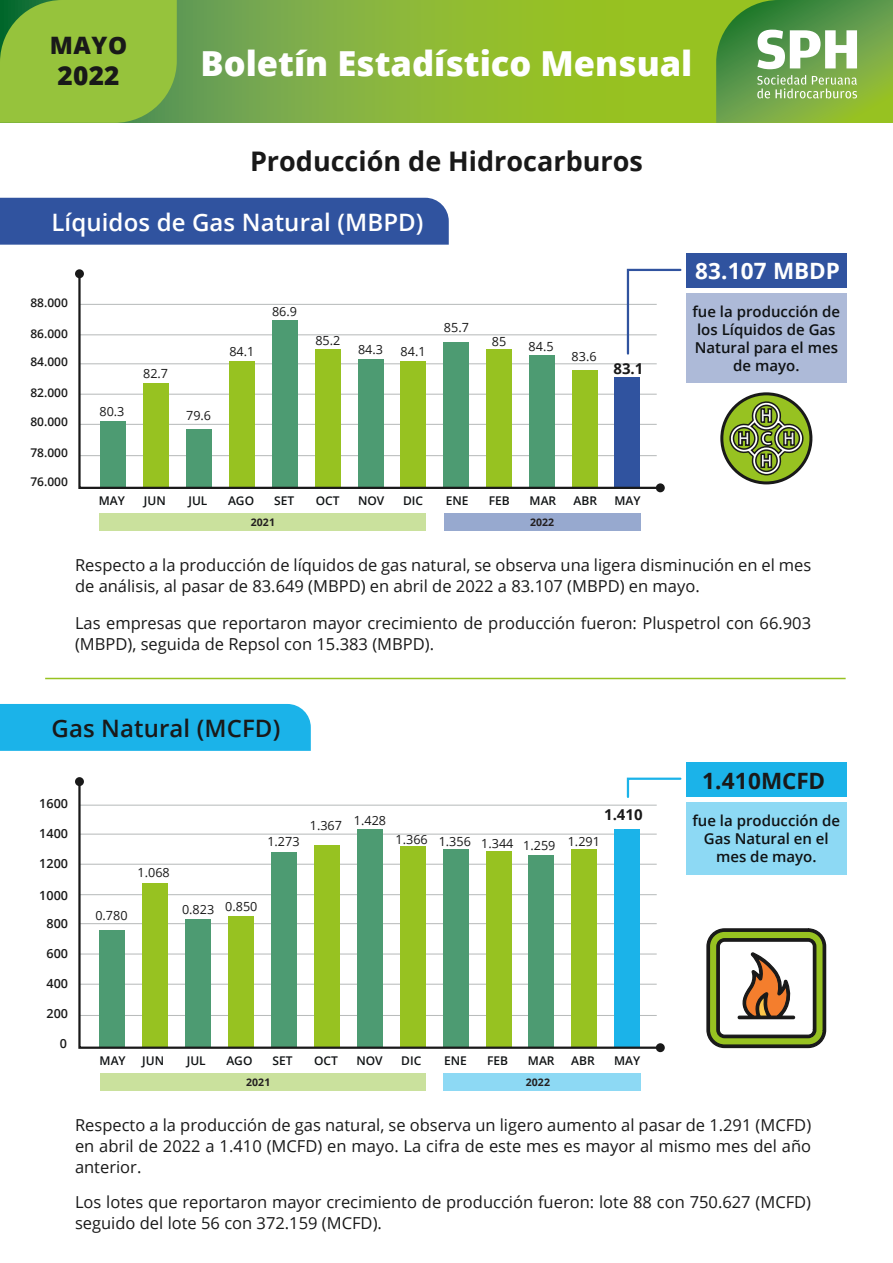
<style>
.page{position:relative;width:893px;height:1263px;background:#fff}
.page>*{position:absolute;margin:0;border:0;box-sizing:border-box;transform-origin:0 0}
.t1{font:800 34.5px "Open Sans";color:#fff}
.t2{font:700 27px "Open Sans";color:#191919}
.t3{font:800 26.25px "Open Sans";color:#191919}
.t4{font:600 24px "Open Sans";letter-spacing:.005em;color:#fff}
.t5{font:600 24px "Open Sans";letter-spacing:.005em;color:#191919}
.t6{font:800 24px "Open Sans";color:#191919}
.t7{font:700 22.5px "Open Sans";letter-spacing:.005em;color:#fff}
.t8{font:700 22.5px "Open Sans";letter-spacing:.005em;color:#191919}
.t9{font:16.5px/21px "Open Sans";color:#191919}
.t10{font:600 15px/18px "Open Sans";color:#0f1214;text-align:center}
.t11{font:700 15px "Open Sans";color:#191919}
.t12{font:12.6px "Open Sans";color:#191919}
.t13{font:600 12.6px "Open Sans";color:#191919}
.t14{font:600 12px "Open Sans";color:#0f1214}
.t15{font:600 12px "Open Sans";color:#191919}
.t16{font:700 10.5px "Open Sans";letter-spacing:.005em;color:#231f20}
</style>
<div class="page">
<div style="left:686px;top:293px;width:161px;height:89px;background:#adbad8"></div>
<div style="left:686px;top:254px;width:161px;height:34px;background:#30539f"></div>
<div style="left:0;top:198px;width:449px;height:47px;background:#30539f"></div>
<svg style="left:177px;top:0;width:539px;height:123px;background:#89b636"></svg>
<svg style="left:0;top:0;width:177px;height:123px;background:#8dbd3c"></svg>
<hr style="left:45px;top:678px;width:801px;height:1px;background:#97c221">
<svg style="left:716px;top:0;width:177px;height:123px;background:#7cad5a"></svg>
<div style="left:0;top:704px;width:311px;height:47px;background:#1bb3e9"></div>
<svg style="left:78px;top:276px;width:579px;height:213px"></svg>
<div style="left:75px;top:269px;width:9px;height:9px;background:#191919;border-radius:50%"></div>
<div style="left:656px;top:483px;width:9px;height:9px;background:#191919;border-radius:50%"></div>
<div style="left:100px;top:514px;width:326px;height:17px;background:#cae19d"></div>
<div style="left:444px;top:514px;width:197px;height:17px;background:#97a9cf"></div>
<div style="left:100px;top:1073px;width:326px;height:18px;background:#cae19d"></div>
<div style="left:443px;top:1073px;width:198px;height:18px;background:#8dd9f4"></div>
<svg style="left:626px;top:268px;width:56px;height:88px"></svg>
<div style="left:686px;top:802px;width:161px;height:73px;background:#8dd9f4"></div>
<div style="left:686px;top:762px;width:161px;height:35px;background:#1bb3e9"></div>
<svg style="left:78px;top:784px;width:579px;height:265px"></svg>
<div style="left:75px;top:777px;width:9px;height:9px;background:#191919;border-radius:50%"></div>
<div style="left:656px;top:1043px;width:9px;height:9px;background:#191919;border-radius:50%"></div>
<svg style="left:626px;top:777px;width:56px;height:22px"></svg>
<svg style="left:706px;top:928px;width:121px;height:121px"></svg>
<svg style="left:720px;top:392px;width:92px;height:92px"></svg>
<svg style="left:727px;top:398px;width:78px;height:78px;background:#869c49"></svg>
<h3 class="t6" style="left:50px;top:27px;width:79px">MAYO</h3>
<h3 class="t3" style="left:58px;top:56px;width:64px">2022</h3>
<h1 class="t1" style="left:200px;top:37px;width:493px">Boletín Estadístico Mensual</h1>
<h2 class="t2" style="left:250px;top:142px;width:394px">Producción de Hidrocarburos</h2>
<h3 class="t4" style="left:51px;top:205px;width:374px">Líquidos de Gas Natural (MBPD)</h3>
<p class="t15" style="left:30px;top:294px;width:39px">88.000</p>
<p class="t15" style="left:30px;top:326px;width:39px">86.000</p>
<p class="t15" style="left:30px;top:354px;width:39px">84.000</p>
<p class="t15" style="left:30px;top:384px;width:39px">82.000</p>
<p class="t15" style="left:30px;top:414px;width:39px">80.000</p>
<p class="t15" style="left:30px;top:444px;width:39px">78.000</p>
<p class="t15" style="left:30px;top:474px;width:39px">76.000</p>
<p class="t12" style="left:99px;top:402px;width:26px">80.3</p>
<p class="t12" style="left:143px;top:364px;width:26px">82.7</p>
<p class="t12" style="left:186px;top:407px;width:26px">79.6</p>
<p class="t12" style="left:272px;top:302px;width:26px">86.9</p>
<p class="t12" style="left:315px;top:332px;width:26px">85.2</p>
<p class="t12" style="left:358px;top:341px;width:26px">84.3</p>
<p class="t12" style="left:229px;top:342px;width:26px">84.1</p>
<p class="t12" style="left:401px;top:342px;width:26px">84.1</p>
<p class="t12" style="left:444px;top:318px;width:26px">85.7</p>
<p class="t12" style="left:492px;top:332px;width:16px">85</p>
<p class="t12" style="left:529px;top:337px;width:26px">84.5</p>
<p class="t12" style="left:572px;top:348px;width:26px">83.6</p>
<p class="t11" style="left:613px;top:358px;width:31px">83.1</p>
<p class="t14" style="left:99px;top:493px;width:28px">MAY</p>
<p class="t14" style="left:144px;top:493px;width:23px">JUN</p>
<p class="t14" style="left:188px;top:493px;width:20px">JUL</p>
<p class="t14" style="left:228px;top:493px;width:28px">AGO</p>
<p class="t14" style="left:274px;top:493px;width:22px">SET</p>
<p class="t14" style="left:316px;top:493px;width:25px">OCT</p>
<p class="t14" style="left:358px;top:493px;width:28px">NOV</p>
<p class="t14" style="left:403px;top:493px;width:22px">DIC</p>
<p class="t14" style="left:446px;top:493px;width:24px">ENE</p>
<p class="t14" style="left:489px;top:493px;width:22px">FEB</p>
<p class="t14" style="left:530px;top:493px;width:28px">MAR</p>
<p class="t14" style="left:574px;top:493px;width:25px">ABR</p>
<p class="t14" style="left:614px;top:493px;width:28px">MAY</p>
<p class="t16" style="left:251px;top:515px;width:26px">2021</p>
<p class="t16" style="left:530px;top:515px;width:26px">2022</p>
<h3 class="t7" style="left:695px;top:255px;width:146px">83.107 MBDP</h3>
<p class="t10" style="left:692px;top:302px;width:149px">fue la producción de los Líquidos de Gas<br>Natural para el mes de mayo.</p>
<p class="t9" style="left:75px;top:554px;width:738px">Respecto a la producción de líquidos de gas natural, se observa una ligera disminución en el mes de análisis, al pasar de 83.649 (MBPD) en abril de 2022 a 83.107 (MBPD) en mayo.</p>
<p class="t9" style="left:75px;top:612px;width:738px">Las empresas que reportaron mayor crecimiento de producción fueron: Pluspetrol con 66.903 (MBPD), seguida de Repsol con 15.383 (MBPD).</p>
<h3 class="t5" style="left:51px;top:711px;width:230px">Gas Natural (MCFD)</h3>
<p class="t13" style="left:39px;top:795px;width:30px">1600</p>
<p class="t13" style="left:39px;top:825px;width:30px">1400</p>
<p class="t13" style="left:39px;top:855px;width:30px">1200</p>
<p class="t13" style="left:39px;top:886px;width:30px">1000</p>
<p class="t13" style="left:47px;top:914px;width:23px">800</p>
<p class="t13" style="left:47px;top:945px;width:23px">600</p>
<p class="t13" style="left:47px;top:974px;width:23px">400</p>
<p class="t13" style="left:47px;top:1005px;width:23px">200</p>
<p class="t13" style="left:60px;top:1034px;width:9px">0</p>
<p class="t12" style="left:310px;top:814px;width:78px">1.367 1.428</p>
<p class="t11" style="left:604px;top:804px;width:40px">1.410</p>
<p class="t12" style="left:138px;top:864px;width:34px">1.068</p>
<p class="t12" style="left:95px;top:906px;width:34px">0.780</p>
<p class="t12" style="left:396px;top:831px;width:34px">1.366</p>
<p class="t12" style="left:523px;top:835px;width:78px">1.259 1.291</p>
<p class="t12" style="left:267px;top:832px;width:34px">1.273</p>
<p class="t12" style="left:439px;top:833px;width:76px">1.356 1.344</p>
<p class="t12" style="left:182px;top:899px;width:77px">0.823 0.850</p>
<p class="t14" style="left:100px;top:1053px;width:28px">MAY</p>
<p class="t14" style="left:142px;top:1053px;width:23px">JUN</p>
<p class="t14" style="left:187px;top:1053px;width:20px">JUL</p>
<p class="t14" style="left:226px;top:1053px;width:28px">AGO</p>
<p class="t14" style="left:272px;top:1053px;width:22px">SET</p>
<p class="t14" style="left:314px;top:1053px;width:25px">OCT</p>
<p class="t14" style="left:356px;top:1053px;width:28px">NOV</p>
<p class="t14" style="left:401px;top:1053px;width:22px">DIC</p>
<p class="t14" style="left:444px;top:1053px;width:24px">ENE</p>
<p class="t14" style="left:487px;top:1053px;width:22px">FEB</p>
<p class="t14" style="left:528px;top:1053px;width:28px">MAR</p>
<p class="t14" style="left:571px;top:1053px;width:25px">ABR</p>
<p class="t14" style="left:614px;top:1053px;width:28px">MAY</p>
<p class="t16" style="left:246px;top:1075px;width:26px">2021</p>
<p class="t16" style="left:526px;top:1075px;width:26px">2022</p>
<h3 class="t8" style="left:702px;top:764px;width:125px">1.410MCFD</h3>
<p class="t10" style="left:692px;top:811px;width:149px">fue la producción de<br>Gas Natural en el mes de mayo.</p>
<p class="t9" style="left:75px;top:1113px;width:738px;text-align:justify">Respecto a la producción de gas natural, se observa un ligero aumento al pasar de 1.291 (MCFD) en abril de 2022 a 1.410 (MCFD) en mayo. La cifra de este mes es mayor al mismo mes del año anterior.</p>
<p class="t9" style="left:75px;top:1190px;width:738px">Los lotes que reportaron mayor crecimiento de producción fueron: lote 88 con 750.627 (MCFD) seguido del lote 56 con 372.159 (MCFD).</p>
</div>
